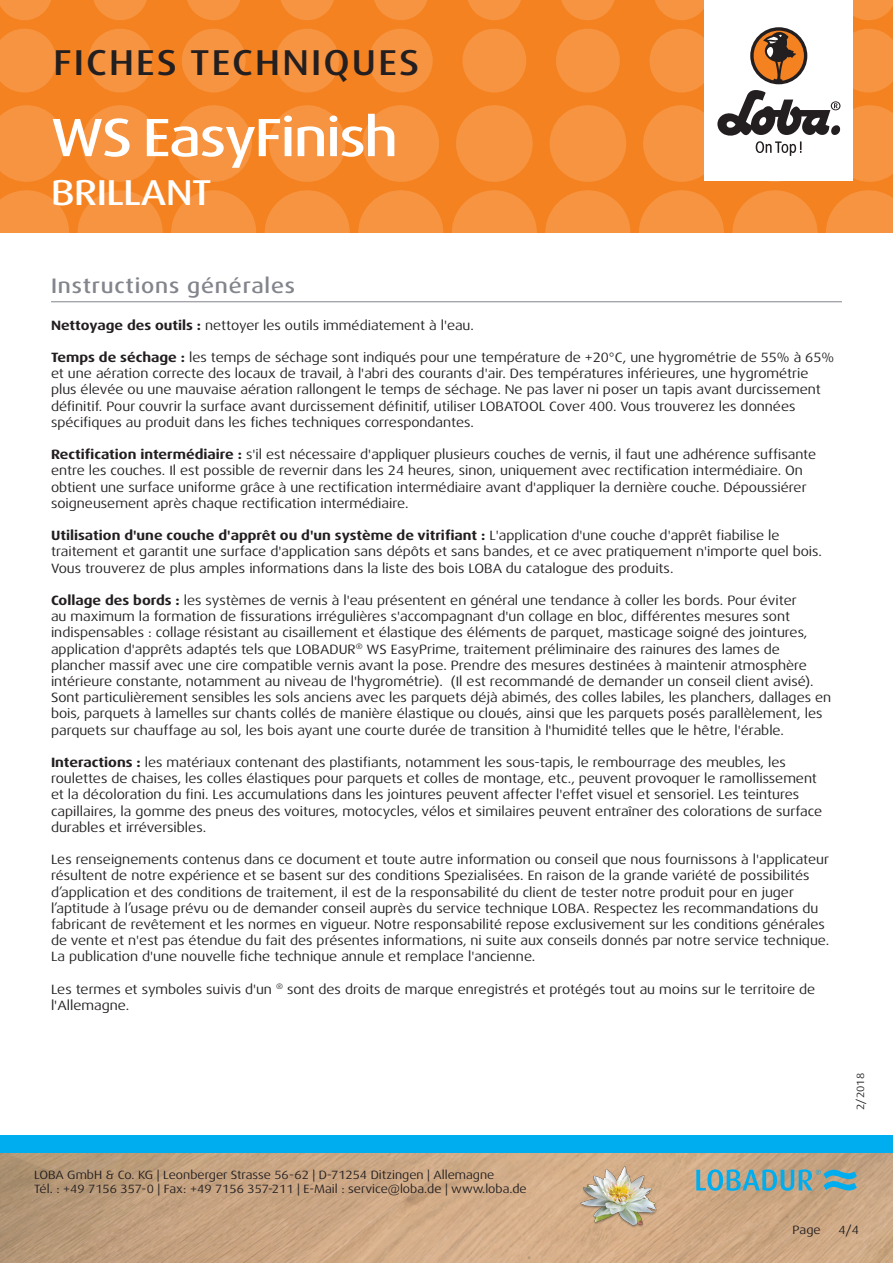
<style>
.page{position:relative;width:893px;height:1263px;background:#fff}
.page>*{position:absolute;margin:0;border:0;box-sizing:border-box;transform-origin:0 0}
.t1{font:500 expanded 54px "Dax Pro";letter-spacing:-.025em;color:#fff}
.t2{font:500 expanded 36px "Dax Pro";letter-spacing:.06em;color:#231f20}
.t3{font:500 expanded 36px "Dax Pro";letter-spacing:-.015em;color:#fff}
.Titel_grau{font:500 expanded 21px "Dax Pro";letter-spacing:.04em;color:#82858b}
.Text{font:expanded 13.5px/16.2px "Dax Pro";color:#231f20}
.t4{font:expanded 12px/14.4px "Dax Pro";color:#231f20}
.t5{font:expanded 10.5px "Dax Pro";color:#231f20}
.s1{font-weight:700}
</style>
<div class="page">
<div style="left:0;top:0;width:893px;height:233px;background:#f58220"></div>
<svg style="left:0;top:190px;width:69px;height:43px"></svg>
<svg style="left:78px;top:190px;width:85px;height:85px;fill:#f69441"></svg>
<svg style="left:171px;top:190px;width:85px;height:85px;fill:#f69441"></svg>
<svg style="left:265px;top:190px;width:85px;height:85px;fill:#f69441"></svg>
<svg style="left:358px;top:190px;width:85px;height:85px;fill:#f69441"></svg>
<svg style="left:545px;top:190px;width:85px;height:85px;fill:#f69441"></svg>
<svg style="left:452px;top:190px;width:85px;height:85px;fill:#f69441"></svg>
<svg style="left:732px;top:190px;width:85px;height:85px;fill:#f69441"></svg>
<svg style="left:639px;top:190px;width:85px;height:85px;fill:#f69441"></svg>
<svg style="left:826px;top:190px;width:67px;height:43px"></svg>
<svg style="left:0;top:105px;width:65px;height:77px"></svg>
<svg style="left:82px;top:105px;width:76px;height:77px"></svg>
<svg style="left:175px;top:105px;width:77px;height:77px"></svg>
<svg style="left:269px;top:105px;width:76px;height:77px"></svg>
<svg style="left:456px;top:105px;width:77px;height:77px"></svg>
<svg style="left:362px;top:105px;width:77px;height:77px"></svg>
<svg style="left:550px;top:105px;width:76px;height:77px"></svg>
<svg style="left:0;top:29px;width:56px;height:63px"></svg>
<svg style="left:182px;top:29px;width:64px;height:63px"></svg>
<svg style="left:88px;top:29px;width:64px;height:63px"></svg>
<svg style="left:275px;top:29px;width:64px;height:63px"></svg>
<svg style="left:462px;top:29px;width:64px;height:63px"></svg>
<svg style="left:369px;top:29px;width:64px;height:63px"></svg>
<svg style="left:556px;top:29px;width:64px;height:63px"></svg>
<svg style="left:0;top:0;width:51px;height:20px"></svg>
<svg style="left:187px;top:0;width:53px;height:20px"></svg>
<svg style="left:468px;top:0;width:53px;height:20px"></svg>
<svg style="left:655px;top:0;width:49px;height:20px"></svg>
<svg style="left:93px;top:0;width:54px;height:20px"></svg>
<svg style="left:374px;top:0;width:54px;height:20px"></svg>
<svg style="left:281px;top:0;width:53px;height:20px"></svg>
<svg style="left:561px;top:0;width:54px;height:20px"></svg>
<svg style="left:853px;top:0;width:40px;height:20px"></svg>
<img style="left:0;top:1152px;width:893px;height:111px">
<div style="left:0;top:1135px;width:893px;height:17px;background:#00aeef"></div>
<div style="left:704px;top:0;width:149px;height:181px;background:#fff"></div>
<svg style="left:643px;top:28px;width:250px;height:154px"></svg>
<img style="left:578px;top:1161px;width:82px;height:81px">
<svg style="left:696px;top:1169px;width:161px;height:22px;background:#74a7ae"></svg>
<hr style="left:51px;top:301px;width:791px;height:1px;background:#82858b">
<h2 class="t2" style="left:53px;top:40px;width:367px">FICHES TECHNIQUES</h2>
<p class="t1" style="left:51px;top:103px;width:348px">WS EasyFinish</p>
<h2 class="t3" style="left:51px;top:169px;width:162px">BRILLANT</h2>
<p class="Titel_grau" style="left:51px;top:272px;width:246px">Instructions générales</p>
<p class="Text" style="left:51px;top:317px;width:424px"><span class="s1">Nettoyage des outils :</span> nettoyer les outils immédiatement à l'eau.</p>
<p class="Text" style="left:51px;top:349px;width:785px"><span class="s1">Temps de séchage :</span> les temps de séchage sont indiqués pour une température de +20°C, une hygrométrie de 55% à 65% et une aération correcte des locaux de travail, à l'abri des courants d'air. Des températures inférieures, une hygrométrie plus élevée ou une mauvaise aération rallongent le temps de séchage. Ne pas laver ni poser un tapis avant durcissement définitif. Pour couvrir la surface avant durcissement définitif, utiliser LOBATOOL Cover 400. Vous trouverez les données spécifiques au produit dans les fiches techniques correspondantes.</p>
<p class="Text" style="left:51px;top:446px;width:767px"><span class="s1">Rectification intermédiaire :</span> s'il est nécessaire d'appliquer plusieurs couches de vernis, il faut une adhérence suffisante entre les couches. Il est possible de revernir dans les 24 heures, sinon, uniquement avec rectification intermédiaire. On obtient une surface uniforme grâce à une rectification intermédiaire avant d'appliquer la dernière couche. Dépoussiérer soigneusement après chaque rectification intermédiaire.</p>
<p class="Text" style="left:51px;top:527px;width:772px"><span class="s1">Utilisation d'une couche d'apprêt ou d'un système de vitrifiant :</span> L'application d'une couche d'apprêt fiabilise le traitement et garantit une surface d'application sans dépôts et sans bandes, et ce avec pratiquement n'importe quel bois.<br>Vous trouverez de plus amples informations dans la liste des bois LOBA du catalogue des produits.</p>
<p class="Text" style="left:51px;top:592px;width:782px"><span class="s1">Collage des bords :</span> les systèmes de vernis à l'eau présentent en général une tendance à coller les bords. Pour éviter<br>au maximum la formation de fissurations irrégulières s'accompagnant d'un collage en bloc, différentes mesures sont indispensables : collage résistant au cisaillement et élastique des éléments de parquet, masticage soigné des jointures, application d'apprêts adaptés tels que LOBADUR<sup>®</sup> WS EasyPrime, traitement préliminaire des rainures des lames de plancher massif avec une cire compatible vernis avant la pose. Prendre des mesures destinées à maintenir atmosphère intérieure constante, notamment au niveau de l'hygrométrie). (Il est recommandé de demander un conseil client avisé).<br>Sont particulièrement sensibles les sols anciens avec les parquets déjà abimés, des colles labiles, les planchers, dallages en bois, parquets à lamelles sur chants collés de manière élastique ou cloués, ainsi que les parquets posés parallèlement, les parquets sur chauffage au sol, les bois ayant une courte durée de transition à l'humidité telles que le hêtre, l'érable.</p>
<p class="Text" style="left:51px;top:754px;width:772px"><span class="s1">Interactions :</span> les matériaux contenant des plastifiants, notamment les sous-tapis, le rembourrage des meubles, les roulettes de chaises, les colles élastiques pour parquets et colles de montage, etc., peuvent provoquer le ramollissement et la décoloration du fini. Les accumulations dans les jointures peuvent affecter l'effet visuel et sensoriel. Les teintures capillaires, la gomme des pneus des voitures, motocycles, vélos et similaires peuvent entraîner des colorations de surface durables et irréversibles.</p>
<p class="Text" style="left:51px;top:851px;width:780px">Les renseignements contenus dans ce document et toute autre information ou conseil que nous fournissons à l'applicateur résultent de notre expérience et se basent sur des conditions Spezialisées. En raison de la grande variété de possibilités d’application et des conditions de traitement, il est de la responsabilité du client de tester notre produit pour en juger l’aptitude à l’usage prévu ou de demander conseil auprès du service technique LOBA. Respectez les recommandations du fabricant de revêtement et les normes en vigueur. Notre responsabilité repose exclusivement sur les conditions générales de vente et n'est pas étendue du fait des présentes informations, ni suite aux conseils donnés par notre service technique.<br>La publication d'une nouvelle fiche technique annule et remplace l'ancienne.</p>
<p class="Text" style="left:51px;top:981px;width:766px">Les termes et symboles suivis d'un <sup>®</sup> sont des droits de marque enregistrés et protégés tout au moins sur le territoire de l'Allemagne.</p>
<p class="t4" style="left:34px;top:1167px;width:494px">LOBA GmbH &amp; Co. KG | Leonberger Strasse 56-62 | D-71254 Ditzingen | Allemagne<br>Tél. : +49 7156 357-0 | Fax: +49 7156 357-211 | E-Mail : service@loba.de | www.loba.de</p>
<p class="t5" style="left:854px;top:1110px;width:38px;rotate:-90deg">2/2018</p>
<p class="t4" style="left:793px;top:1223px;width:30px">Page</p>
<p class="t4" style="left:838px;top:1223px;width:22px">4/4</p>
</div>
